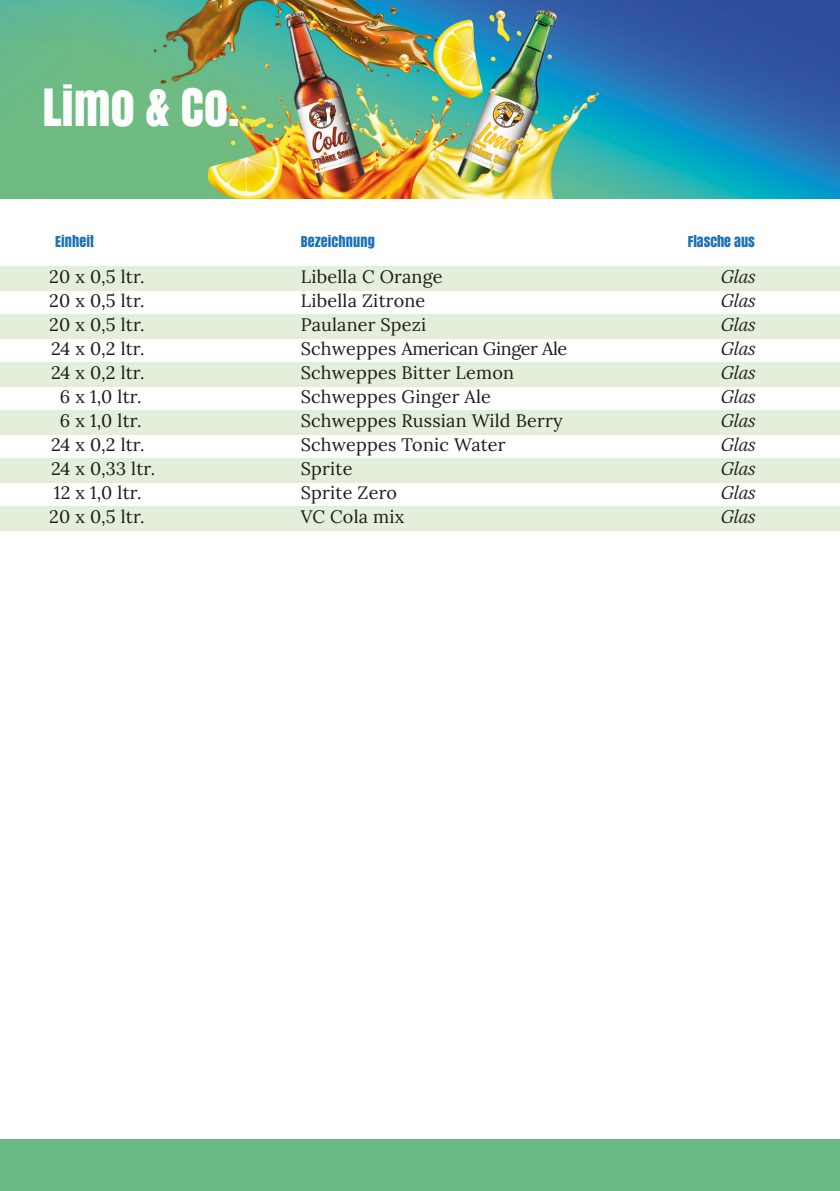
<style>
.page{position:relative;width:840px;height:1191px;background:#fff}
.page>*{position:absolute;margin:0;border:0;box-sizing:border-box;transform-origin:0 0}
.t1{font:48px "Anton";color:#fff}
.t2{font:18px "Lora";letter-spacing:.01em;color:#1c1c1c}
.t3{font:italic 18px "Lora";color:#1c1c1c;scale:.96 1}
.t4{font:18px "Lora";letter-spacing:-.02em;color:#1c1c1c}
.t5{font:14px "Anton";letter-spacing:.01em;color:#1d71b6}
</style>
<div class="page">
<div style="left:0;top:266px;width:839px;height:24px;background:#e3efda"></div>
<div style="left:0;top:314px;width:839px;height:24px;background:#e3efda"></div>
<div style="left:0;top:362px;width:839px;height:24px;background:#e3efda"></div>
<div style="left:0;top:410px;width:839px;height:24px;background:#e3efda"></div>
<div style="left:0;top:458px;width:839px;height:24px;background:#e3efda"></div>
<div style="left:0;top:506px;width:839px;height:24px;background:#e3efda"></div>
<img style="left:0;top:0;width:839px;height:198px">
<div style="left:0;top:1140px;width:839px;height:51px;background:#6bba86"></div>
<p class="t1" style="left:43px;top:69px;width:198px">LIMO &amp; CO.</p>
<p class="t5" style="left:55px;top:230px;width:41px">EINHEIT</p>
<p class="t5" style="left:300px;top:230px;width:76px">BEZEICHNUNG</p>
<p class="t5" style="left:687px;top:230px;width:68px">FLASCHE AUS</p>
<p class="t2" style="left:49px;top:263px;width:97px">20 x 0,5 ltr.</p>
<p class="t2" style="left:300px;top:263px;width:143px">Libella C Orange</p>
<p class="t3" style="left:720px;top:264px;width:42px">Glas</p>
<p class="t2" style="left:49px;top:287px;width:97px">20 x 0,5 ltr.</p>
<p class="t2" style="left:300px;top:287px;width:126px">Libella Zitrone</p>
<p class="t3" style="left:720px;top:288px;width:42px">Glas</p>
<p class="t2" style="left:49px;top:311px;width:97px">20 x 0,5 ltr.</p>
<p class="t2" style="left:300px;top:311px;width:127px">Paulaner Spezi</p>
<p class="t3" style="left:720px;top:312px;width:42px">Glas</p>
<p class="t2" style="left:51px;top:335px;width:95px">24 x 0,2 ltr.</p>
<p class="t4" style="left:300px;top:335px;width:268px">Schweppes American Ginger Ale</p>
<p class="t3" style="left:720px;top:336px;width:42px">Glas</p>
<p class="t2" style="left:51px;top:359px;width:95px">24 x 0,2 ltr.</p>
<p class="t2" style="left:300px;top:359px;width:215px">Schweppes Bitter Lemon</p>
<p class="t3" style="left:720px;top:360px;width:42px">Glas</p>
<p class="t2" style="left:60px;top:383px;width:83px">6 x 1,0 ltr.</p>
<p class="t2" style="left:300px;top:383px;width:191px">Schweppes Ginger Ale</p>
<p class="t3" style="left:720px;top:384px;width:42px">Glas</p>
<p class="t2" style="left:60px;top:407px;width:83px">6 x 1,0 ltr.</p>
<p class="t2" style="left:300px;top:407px;width:263px">Schweppes Russian Wild Berry</p>
<p class="t3" style="left:720px;top:408px;width:42px">Glas</p>
<p class="t2" style="left:51px;top:431px;width:95px">24 x 0,2 ltr.</p>
<p class="t2" style="left:300px;top:431px;width:206px">Schweppes Tonic Water</p>
<p class="t3" style="left:720px;top:432px;width:42px">Glas</p>
<p class="t2" style="left:51px;top:455px;width:105px">24 x 0,33 ltr.</p>
<p class="t2" style="left:300px;top:455px;width:53px">Sprite</p>
<p class="t3" style="left:720px;top:456px;width:42px">Glas</p>
<p class="t2" style="left:54px;top:479px;width:89px">12 x 1,0 ltr.</p>
<p class="t2" style="left:300px;top:479px;width:98px">Sprite Zero</p>
<p class="t3" style="left:720px;top:480px;width:42px">Glas</p>
<p class="t2" style="left:49px;top:503px;width:97px">20 x 0,5 ltr.</p>
<p class="t2" style="left:300px;top:503px;width:105px">VC Cola mix</p>
<p class="t3" style="left:720px;top:504px;width:42px">Glas</p>
</div>
